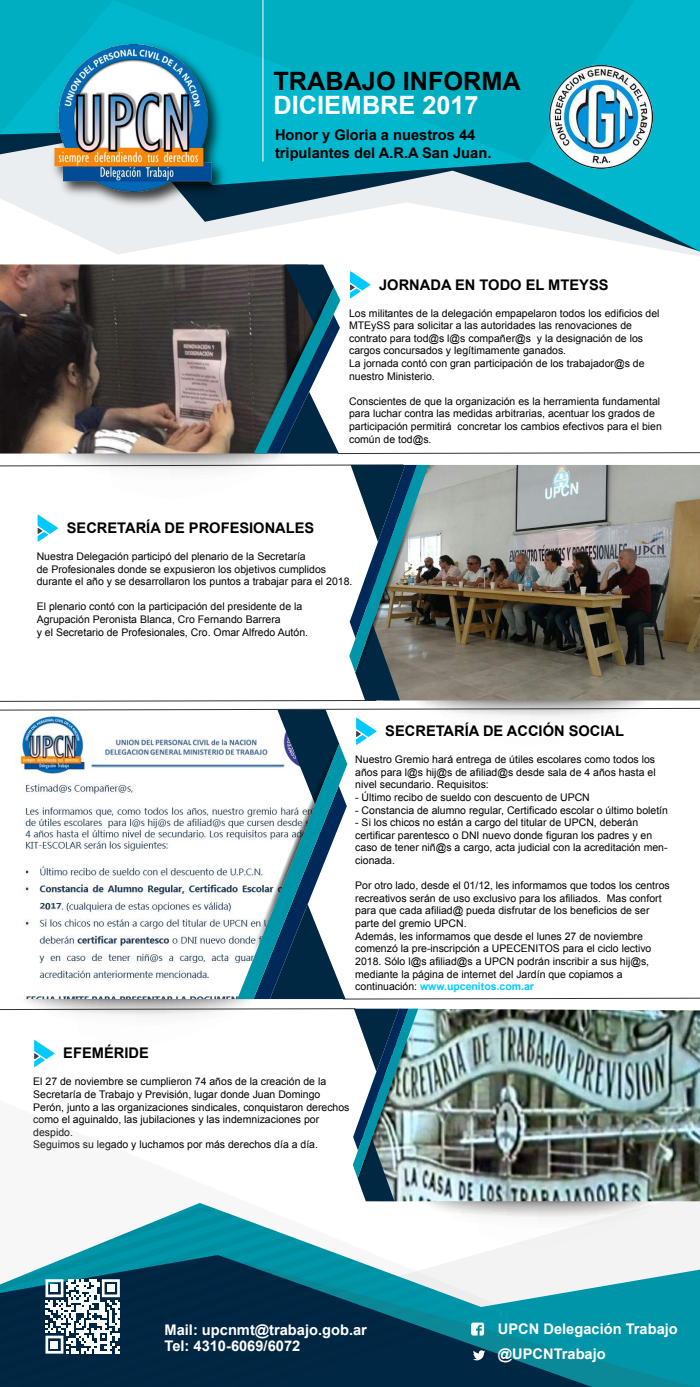
<style>
.page{position:relative;width:700px;height:1387px;background:#fff}
.page>*{position:absolute;margin:0;border:0;box-sizing:border-box;transform-origin:0 0}
.t1{font:700 25.29px "Arial";color:#000}
.t2{font:700 25.29px "Arial";color:#fff}
.t3{font:700 14.7px/17.6px "Arial";color:#000}
.t4{font:700 14.7px/25.4px "Arial";color:#fff}
.t5{font:10.5px/12.6px "Arial";color:#000}
.s1{font-weight:700;color:#00c9ff}
</style>
<div class="page">
<svg style="left:639px;top:1270px;width:61px;height:116px;background:#0a98aa"></svg>
<svg style="left:0;top:1270px;width:590px;height:116px;background:#09405a"></svg>
<svg style="left:0;top:1270px;width:582px;height:110px;background:#063853"></svg>
<img style="left:0;top:264px;width:700px;height:1006px">
<svg style="left:0;top:1202px;width:574px;height:167px"></svg>
<svg style="left:471px;top:1322px;width:13px;height:13px"></svg>
<svg style="left:473px;top:1349px;width:12px;height:10px"></svg>
<svg style="left:46px;top:1278px;width:74px;height:75px"></svg>
<div style="left:51px;top:1284px;width:7px;height:7px;background:#fff"></div>
<div style="left:107px;top:1284px;width:8px;height:7px;background:#fff"></div>
<div style="left:51px;top:1340px;width:7px;height:8px;background:#fff"></div>
<svg style="left:0;top:0;width:700px;height:251px"></svg>
<svg style="left:0;top:0;width:635px;height:162px;background:#01afc4"></svg>
<img style="left:224px;top:38px;width:6px;height:173px">
<img style="left:41px;top:22px;width:183px;height:192px">
<img style="left:550px;top:66px;width:103px;height:103px">
<hr style="left:262px;top:0;width:1px;height:161px;background:#fff">
<h1 class="t1" style="left:274px;top:64px;width:249px">TRABAJO INFORMA</h1>
<h1 class="t2" style="left:274px;top:89px;width:207px">DICIEMBRE 2017</h1>
<h2 class="t3" style="left:275px;top:126px;width:218px">Honor y Gloria a nuestros 44 tripulantes del A.R.A San Juan.</h2>
<h2 class="t3" style="left:379px;top:276px;width:231px">JORNADA EN TODO EL MTEYSS</h2>
<h2 class="t3" style="left:67px;top:519px;width:249px">SECRETARÍA DE PROFESIONALES</h2>
<p class="t5" style="left:349px;top:307px;width:312px">Los militantes de la delegación empapelaron todos los edificios del MTEySS para solicitar a las autoridades las renovaciones de contrato para tod@s l@s compañer@s y la designación de los cargos concursados y legítimamente ganados.<br>La jornada contó con gran participación de los trabajador@s de nuestro Ministerio.</p>
<p class="t5" style="left:349px;top:395px;width:314px">Conscientes de que la organización es la herramienta fundamental para luchar contra las medidas arbitrarias, acentuar los grados de participación permitirá concretar los cambios efectivos para el bien común de tod@s.</p>
<p class="t5" style="left:37px;top:550px;width:317px">Nuestra Delegación participó del plenario de la Secretaría<br>de Profesionales donde se expusieron los objetivos cumplidos durante el año y se desarrollaron los puntos a trabajar para el 2018.</p>
<p class="t5" style="left:37px;top:600px;width:273px">El plenario contó con la participación del presidente de la<br>Agrupación Peronista Blanca, Cro Fernando Barrera<br>y el Secretario de Profesionales, Cro. Omar Alfredo Autón.</p>
<h2 class="t3" style="left:385px;top:722px;width:240px">SECRETARÍA DE ACCIÓN SOCIAL</h2>
<h2 class="t3" style="left:63px;top:1044px;width:87px">EFEMÉRIDE</h2>
<p class="t5" style="left:355px;top:753px;width:302px;text-align:justify">Nuestro Gremio hará entrega de útiles escolares como todos los años para l@s hij@s de afiliad@s desde sala de 4 años hasta el nivel secundario. Requisitos:</p>
<p class="t5" style="left:355px;top:791px;width:236px">- Último recibo de sueldo con descuento de UPCN</p>
<p class="t5" style="left:355px;top:803px;width:314px">- Constancia de alumno regular, Certificado escolar o último boletín</p>
<p class="t5" style="left:355px;top:816px;width:314px">- Si los chicos no están a cargo del titular de UPCN, deberán certificar parentesco o DNI nuevo donde figuran los padres y en caso de tener niñ@s a cargo, acta judicial con la acreditación men&shy;cionada.</p>
<p class="t5" style="left:355px;top:879px;width:316px">Por otro lado, desde el 01/12, les informamos que todos los centros recreativos serán de uso exclusivo para los afiliados. Mas confort para que cada afiliad@ pueda disfrutar de los beneficios de ser parte del gremio UPCN.<br>Además, les informamos que desde el lunes 27 de noviembre comenzó la pre-inscripción a UPECENITOS para el ciclo lectivo 2018. Sólo l@s afiliad@s a UPCN podrán inscribir a sus hij@s, mediante la página de internet del Jardín que copiamos a continuación: <span class="s1">www.upcenitos.com.ar</span></p>
<p class="t5" style="left:33px;top:1075px;width:318px">El 27 de noviembre se cumplieron 74 años de la creación de la Secretaría de Trabajo y Previsión, lugar donde Juan Domingo Perón, junto a las organizaciones sindicales, conquistaron derechos como el aguinaldo, las jubilaciones y las indemnizaciones por despido.<br>Seguimos su legado y luchamos por más derechos día a día.</p>
<h2 class="t4" style="left:165px;top:1322px;width:204px;line-height:15.8px">Mail: upcnmt@trabajo.gob.ar<br>Tel: 4310-6069/6072</h2>
<h2 class="t4" style="left:498px;top:1315px;width:182px">UPCN Delegación Trabajo @UPCNTrabajo</h2>
</div>
